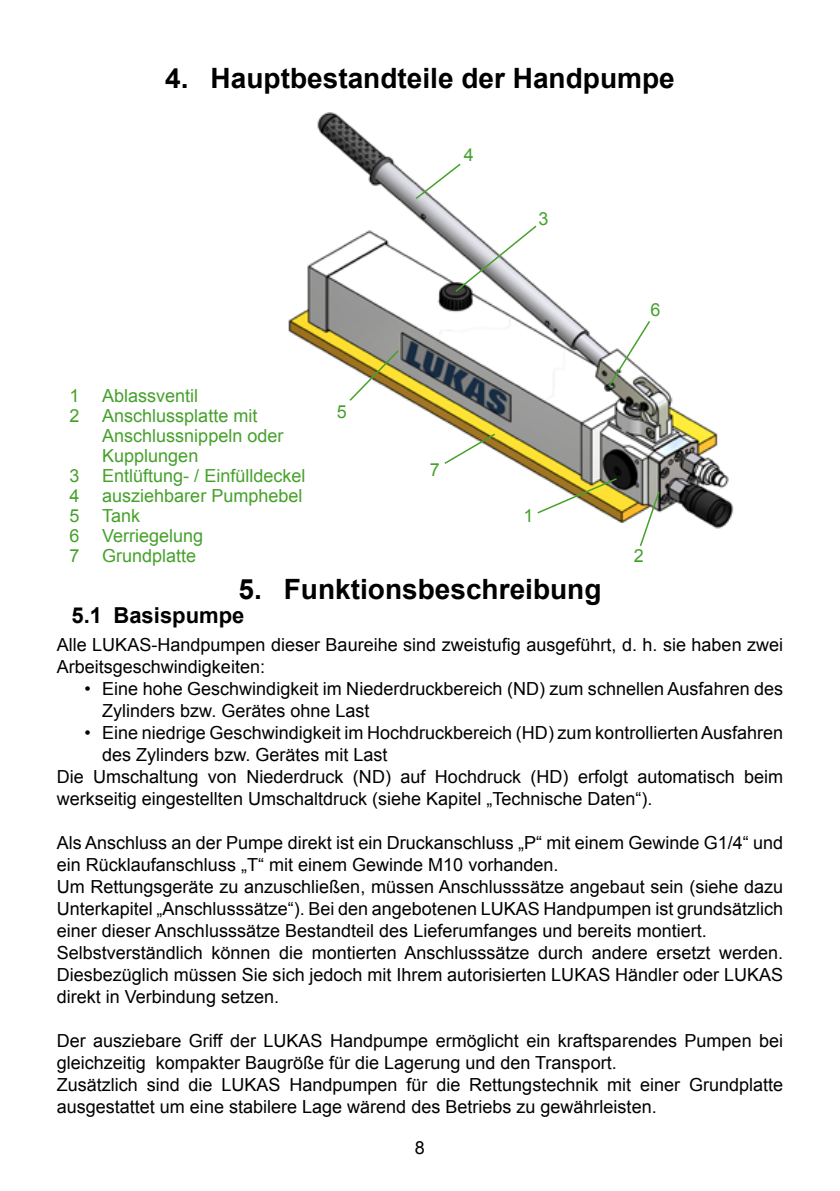
<style>
.page{position:relative;width:840px;height:1191px;background:#fff}
.page>*{position:absolute;margin:0;border:0;box-sizing:border-box;transform-origin:0 0}
.t1{font:700 28px "Arial";color:#000}
.t2{font:700 22px "Arial";color:#000}
.t3{font:18px/22px "Arial";color:#000}
.t4{font:18px/20px "Arial";color:#45a12b}
</style>
<div class="page">
<img style="left:288px;top:112px;width:446px;height:417px">
<svg style="left:453px;top:224px;width:85px;height:69px"></svg>
<svg style="left:348px;top:349px;width:52px;height:53px"></svg>
<svg style="left:606px;top:319px;width:45px;height:69px"></svg>
<svg style="left:442px;top:432px;width:54px;height:33px"></svg>
<svg style="left:414px;top:162px;width:48px;height:39px"></svg>
<svg style="left:535px;top:477px;width:83px;height:38px"></svg>
<svg style="left:638px;top:490px;width:22px;height:56px"></svg>
<h1 class="t1" style="left:165px;top:60px;width:510px">4. Hauptbestandteile der Handpumpe</h1>
<p class="t4" style="left:463px;top:145px;width:12px">4</p>
<p class="t4" style="left:538px;top:209px;width:12px">3</p>
<p class="t4" style="left:650px;top:300px;width:12px">6</p>
<p class="t4" style="left:69px;top:386px;width:12px">1</p>
<p class="t4" style="left:102px;top:386px;width:98px">Ablassventil</p>
<p class="t4" style="left:69px;top:406px;width:12px">2</p>
<p class="t4" style="left:102px;top:406px;width:183px">Anschlussplatte mit<br>Anschlussnippeln oder<br>Kupplungen</p>
<p class="t4" style="left:69px;top:466px;width:12px">3</p>
<p class="t4" style="left:102px;top:466px;width:205px">Entlüftung- / Einfülldeckel</p>
<p class="t4" style="left:69px;top:486px;width:12px">4</p>
<p class="t4" style="left:102px;top:486px;width:202px">ausziehbarer Pumphebel</p>
<p class="t4" style="left:69px;top:506px;width:12px">5</p>
<p class="t4" style="left:102px;top:506px;width:40px">Tank</p>
<p class="t4" style="left:69px;top:526px;width:12px">6</p>
<p class="t4" style="left:102px;top:526px;width:103px">Verriegelung</p>
<p class="t4" style="left:69px;top:546px;width:12px">7</p>
<p class="t4" style="left:102px;top:546px;width:96px">Grundplatte</p>
<h1 class="t1" style="left:238px;top:570px;width:364px">5. Funktionsbeschreibung</h1>
<p class="t2" style="left:71px;top:600px;width:174px">5.1 Basispumpe</p>
<p class="t3" style="left:57px;top:634px;width:727px">Alle LUKAS-Handpumpen dieser Baureihe sind zweistufig ausgeführt, d. h. sie haben zwei<br>Arbeitsgeschwindigkeiten:</p>
<p class="t3" style="left:102px;top:678px;width:682px;text-indent:-18px">• Eine hohe Geschwindigkeit im Niederdruckbereich (ND) zum schnellen Ausfahren des<br>Zylinders bzw. Gerätes ohne Last</p>
<p class="t3" style="left:84px;top:722px;width:699px">• Eine niedrige Geschwindigkeit im Hochdruckbereich (HD) zum kontrollierten Ausfahren</p>
<p class="t3" style="left:102px;top:744px;width:287px">des Zylinders bzw. Gerätes mit Last</p>
<p class="t3" style="left:57px;top:766px;width:727px">Die Umschaltung von Niederdruck (ND) auf Hochdruck (HD) erfolgt automatisch beim</p>
<p class="t3" style="left:57px;top:788px;width:597px">werkseitig eingestellten Umschaltdruck (siehe Kapitel „Technische Daten“).</p>
<p class="t3" style="left:57px;top:832px;width:727px">Als Anschluss an der Pumpe direkt ist ein Druckanschluss „P“ mit einem Gewinde G1/4“ und ein Rücklaufanschluss „T“ mit einem Gewinde M10 vorhanden.<br>Um Rettungsgeräte zu anzuschließen, müssen Anschlusssätze angebaut sein (siehe dazu Unterkapitel „Anschlusssätze“). Bei den angebotenen LUKAS Handpumpen ist grundsätzlich einer dieser Anschlusssätze Bestandteil des Lieferumfanges und bereits montiert.<br>Selbstverständlich können die montierten Anschlusssätze durch andere ersetzt werden.<br>Diesbezüglich müssen Sie sich jedoch mit Ihrem autorisierten LUKAS Händler oder LUKAS direkt in Verbindung setzen.</p>
<p class="t3" style="left:57px;top:1030px;width:727px">Der ausziebare Griff der LUKAS Handpumpe ermöglicht ein kraftsparendes Pumpen bei gleichzeitig kompakter Baugröße für die Lagerung und den Transport.<br>Zusätzlich sind die LUKAS Handpumpen für die Rettungstechnik mit einer Grundplatte ausgestattet um eine stabilere Lage wärend des Betriebs zu gewährleisten.</p>
<p class="t4" style="left:336px;top:402px;width:12px">5</p>
<p class="t4" style="left:429px;top:460px;width:12px">7</p>
<p class="t4" style="left:523px;top:506px;width:12px">1</p>
<p class="t4" style="left:633px;top:546px;width:12px">2</p>
<p class="t3" style="left:415px;top:1137px;width:12px">8</p>
</div>
